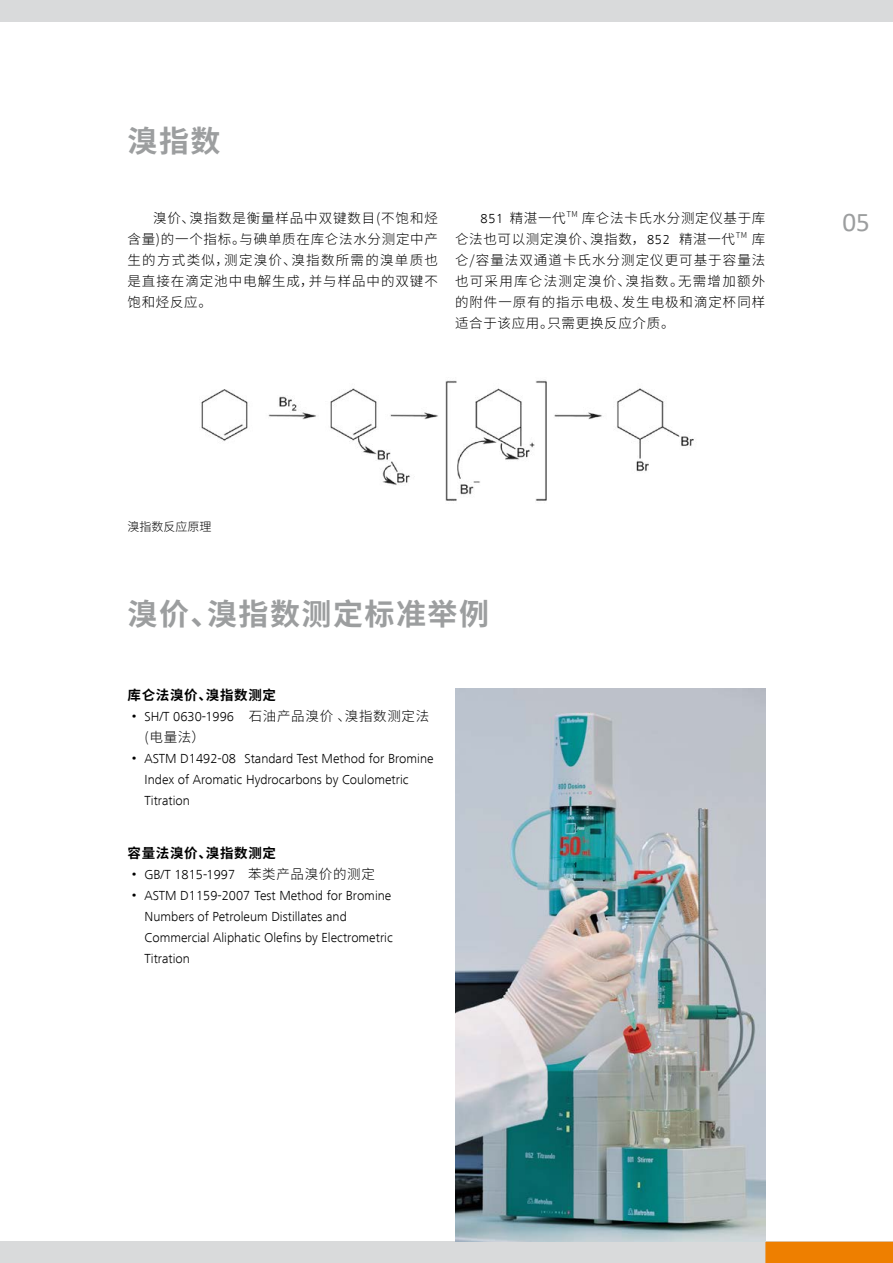
<style>
.page{position:relative;width:893px;height:1263px;background:#fff}
.page>*{position:absolute;margin:0;border:0;box-sizing:border-box;transform-origin:0 0}
.t1{font:700 30px "Source Han Sans SC";letter-spacing:.05em;color:#9c9e9f}
.t2{font:27px "Calibri";color:#9c9e9f}
.t3{font:300 13.5px/21px "Frutiger Next LT";color:#000}
.t4{font:300 13.5px/21px "Source Han Sans SC";letter-spacing:.07em;color:#000;text-align:justify}
.t5{font:300 13.5px/21px "Source Han Sans SC";letter-spacing:.05em;color:#000}
.t6{font:700 13.5px "Source Han Sans SC";letter-spacing:.05em;color:#000}
.t7{font:300 12px "Source Han Sans SC";color:#000}
.t8{font:300 8.1px "Source Han Sans SC";color:#000}
.s1{font-family:"Frutiger Next LT"}
.s2{font-family:"Sim Sun";font-weight:400}
.s3{font-family:"Source Han Sans SC"}
</style>
<div class="page">
<div style="left:0;top:1242px;width:893px;height:21px;background:#d9dadb"></div>
<div style="left:0;top:0;width:893px;height:21px;background:#d9dadb"></div>
<div style="left:765px;top:1242px;width:128px;height:21px;background:#ee7f00"></div>
<img style="left:201px;top:380px;width:493px;height:121px">
<img style="left:455px;top:689px;width:310px;height:553px">
<h1 class="t1" style="left:128px;top:124px;width:95px">溴指数</h1>
<p class="t4" style="left:128px;top:208px;width:312px;text-indent:26px">溴价、溴指数是衡量样品中双键数目(不饱和烃含量)的一个指标。与碘单质在库仑法水分测定中产生的方式类似，测定溴价、溴指数所需的溴单质也是直接在滴定池中电解生成，并与样品中的双键不饱和烃反应。</p>
<p class="t4" style="left:480px;top:208px;width:87px"><span class="s1">851</span> 精湛一代</p>
<p class="t8" style="left:566px;top:209px;width:13px">TM</p>
<p class="t5" style="left:455px;top:208px;width:312px;text-indent:127px">库仑法卡氏水分测定仪基于库仑法也可以测定溴价、溴指数， <span class="s1">852</span> 精湛一代</p>
<p class="t8" style="left:736px;top:230px;width:13px">TM</p>
<p class="t4" style="left:455px;top:229px;width:312px;text-indent:297px">库仑/容量法双通道卡氏水分测定仪更可基于容量法也可采用库仑法测定溴价、溴指数。无需增加额外的附件一原有的指示电极、发生电极和滴定杯同样适合于该应用。只需更换反应介质。</p>
<p class="t7" style="left:128px;top:519px;width:85px">溴指数反应原理</p>
<h1 class="t1" style="left:128px;top:597px;width:363px">溴价、溴指数测定标准举例</h1>
<p class="t6" style="left:128px;top:687px;width:150px">库仑法溴价、溴指数测定</p>
<p class="t3" style="left:128px;top:706px;width:303px"><span class="s2">·</span> SH/T 0630-1996 <span class="s3">石油产品溴价 、溴指数测定法</span></p>
<p class="t4" style="left:145px;top:726px;width:62px">(电量法）</p>
<p class="t3" style="left:145px;top:748px;width:290px;text-indent:-17px"><span class="s2">·</span> ASTM D1492-08 Standard Test Method for Bromine<br>Index of Aromatic Hydrocarbons by Coulometric<br>Titration</p>
<p class="t6" style="left:128px;top:845px;width:150px">容量法溴价、溴指数测定</p>
<p class="t3" style="left:128px;top:864px;width:249px"><span class="s2">·</span> GB/T 1815-1997 <span class="s3">苯类产品溴价的测定</span></p>
<p class="t3" style="left:128px;top:885px;width:265px"><span class="s2">·</span> ASTM D1159-2007 Test Method for Bromine</p>
<p class="t3" style="left:145px;top:906px;width:204px">Numbers of Petroleum Distillates and</p>
<p class="t3" style="left:145px;top:927px;width:250px">Commercial Aliphatic Olefins by Electrometric</p>
<p class="t3" style="left:145px;top:948px;width:47px">Titration</p>
<h2 class="t2" style="left:842px;top:203px;width:29px">05</h2>
</div>
